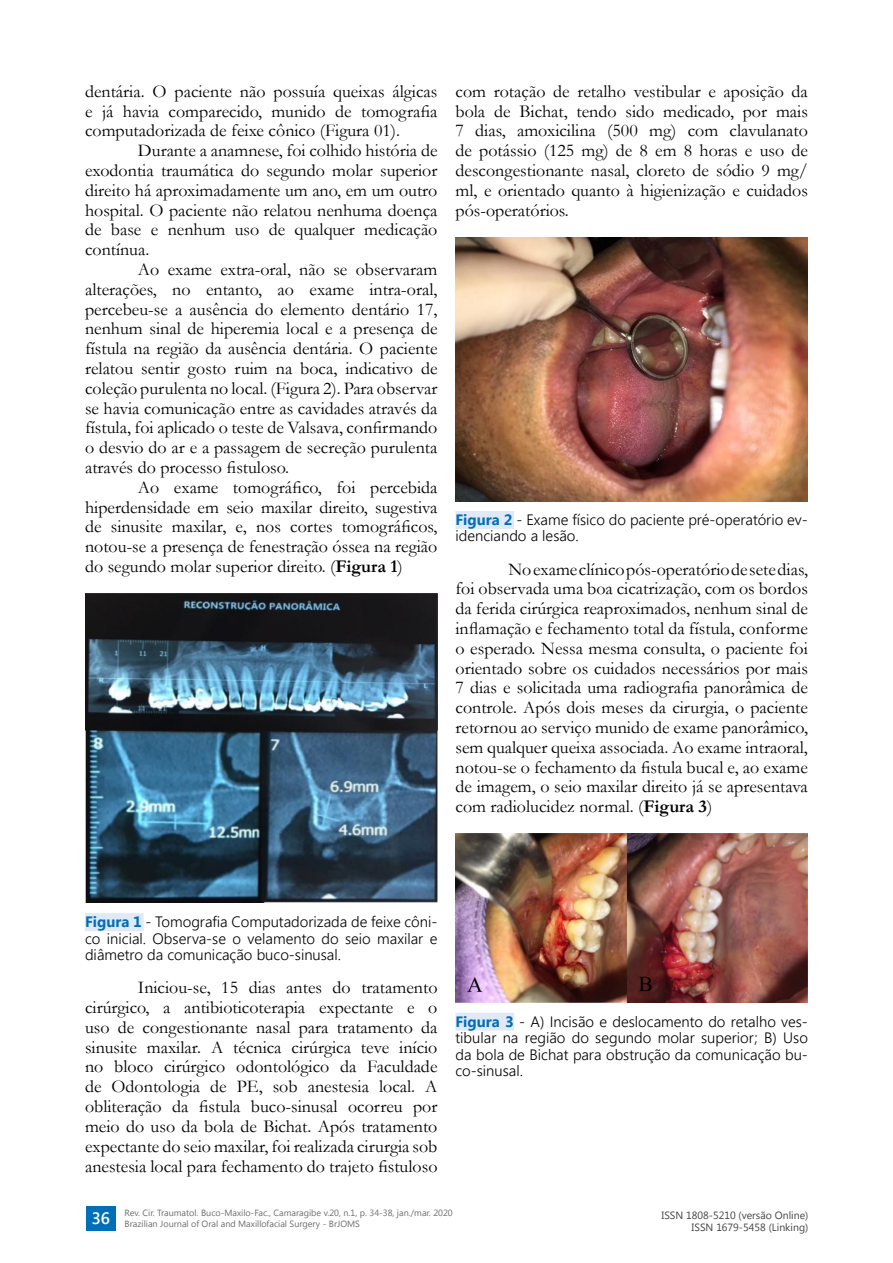
<style>
.page{position:relative;width:893px;height:1263px;background:#fff}
.page>*{position:absolute;margin:0;border:0;box-sizing:border-box;transform-origin:0 0}
.t1{font:18px/19.8px "Garamond";color:#000;text-align:justify}
.t2{font:600 16.5px "Segoe UI";color:#fff}
.t3{font:300 15px/16.5px "Segoe UI";color:#000;text-align:justify}
.t4{font:10.5px/12px "Segoe UI";color:#434343;text-align:right}
.t5{font:9px/10.8px "Segoe UI";color:#6c6d70}
.s1{font-weight:700}
.s2{font-weight:700;color:#006fba}
</style>
<div class="page">
<div style="left:86px;top:1206px;width:29px;height:25px;background:#006fba"></div>
<div style="left:85px;top:913px;width:59px;height:18px;background:#e1e9f6"></div>
<div style="left:455px;top:511px;width:59px;height:18px;background:#e1e9f6"></div>
<div style="left:455px;top:1013px;width:59px;height:18px;background:#e1e9f6"></div>
<img style="left:85px;top:593px;width:352px;height:309px">
<img style="left:455px;top:237px;width:353px;height:264px">
<img style="left:455px;top:834px;width:353px;height:169px">
<p class="t1" style="left:85px;top:81px;width:354px">dentária. O paciente não possuía queixas álgicas e já havia comparecido, munido de tomografia computadorizada de feixe cônico (Figura 01).</p>
<p class="t1" style="left:85px;top:140px;width:354px;text-indent:53px">Durante a anamnese, foi colhido história de exodontia traumática do segundo molar superior direito há aproximadamente um ano, em um outro hospital. O paciente não relatou nenhuma doença de base e nenhum uso de qualquer medicação contínua.</p>
<p class="t1" style="left:85px;top:259px;width:354px;text-indent:53px">Ao exame extra-oral, não se observaram alterações, no entanto, ao exame intra-oral, percebeu-se a ausência do elemento dentário 17, nenhum sinal de hiperemia local e a presença de fístula na região da ausência dentária. O paciente relatou sentir gosto ruim na boca, indicativo de coleção purulenta no local. (Figura 2). Para observar se havia comunicação entre as cavidades através da fístula, foi aplicado o teste de Valsava, confirmando o desvio do ar e a passagem de secreção purulenta através do processo fistuloso.</p>
<p class="t1" style="left:85px;top:477px;width:354px;text-indent:53px">Ao exame tomográfico, foi percebida hiperdensidade em seio maxilar direito, sugestiva de sinusite maxilar, e, nos cortes tomográficos, notou-se a presença de fenestração óssea na região do segundo molar superior direito. (<span class="s1">Figura 1</span>)</p>
<p class="t1" style="left:455px;top:81px;width:354px">com rotação de retalho vestibular e aposição da bola de Bichat, tendo sido medicado, por mais 7 dias, amoxicilina (500 mg) com clavulanato de potássio (125 mg) de 8 em 8 horas e uso de descongestionante nasal, cloreto de sódio 9 mg/ ml, e orientado quanto à higienização e cuidados pós-operatórios.</p>
<p class="t3" style="left:455px;top:511px;width:354px"><span class="s2">Figura 2</span> - Exame físico do paciente pré-operatório ev&shy;idenciando a lesão.</p>
<p class="t1" style="left:455px;top:559px;width:354px;text-indent:53px">No exame clínico pós-operatório de sete dias, foi observada uma boa cicatrização, com os bordos da ferida cirúrgica reaproximados, nenhum sinal de inflamação e fechamento total da fístula, conforme o esperado. Nessa mesma consulta, o paciente foi orientado sobre os cuidados necessários por mais 7 dias e solicitada uma radiografia panorâmica de controle. Após dois meses da cirurgia, o paciente retornou ao serviço munido de exame panorâmico, sem qualquer queixa associada. Ao exame intraoral, notou-se o fechamento da fistula bucal e, ao exame de imagem, o seio maxilar direito já se apresentava com radiolucidez normal. (<span class="s1">Figura 3</span>)</p>
<p class="t3" style="left:85px;top:913px;width:354px"><span class="s2">Figura 1</span> - Tomografia Computadorizada de feixe côni&shy;co inicial. Observa-se o velamento do seio maxilar e diâmetro da comunicação buco-sinusal.</p>
<p class="t1" style="left:85px;top:977px;width:354px;text-indent:53px">Iniciou-se, 15 dias antes do tratamento cirúrgico, a antibioticoterapia expectante e o uso de congestionante nasal para tratamento da sinusite maxilar. A técnica cirúrgica teve início no bloco cirúrgico odontológico da Faculdade de Odontologia de PE, sob anestesia local. A obliteração da fistula buco-sinusal ocorreu por meio do uso da bola de Bichat. Após tratamento expectante do seio maxilar, foi realizada cirurgia sob anestesia local para fechamento do trajeto fistuloso</p>
<p class="t3" style="left:455px;top:1012px;width:354px"><span class="s2">Figura 3</span> - A) Incisão e deslocamento do retalho ves&shy;tibular na região do segundo molar superior; B) Uso da bola de Bichat para obstrução da comunicação bu&shy;co-sinusal.</p>
<p class="t5" style="left:125px;top:1207px;width:330px">Rev. Cir. Traumatol. Buco-Maxilo-Fac., Camaragibe v.20, n.1, p. 34-38, jan./mar. 2020<br>Brazilian Journal of Oral and Maxillofacial Surgery - BrJOMS</p>
<p class="t2" style="left:92px;top:1202px;width:20px">36</p>
<p class="t4" style="left:662px;top:1208px;width:148px">ISSN 1808-5210 (versão Online)<br>ISSN 1679-5458 (Linking)</p>
</div>
